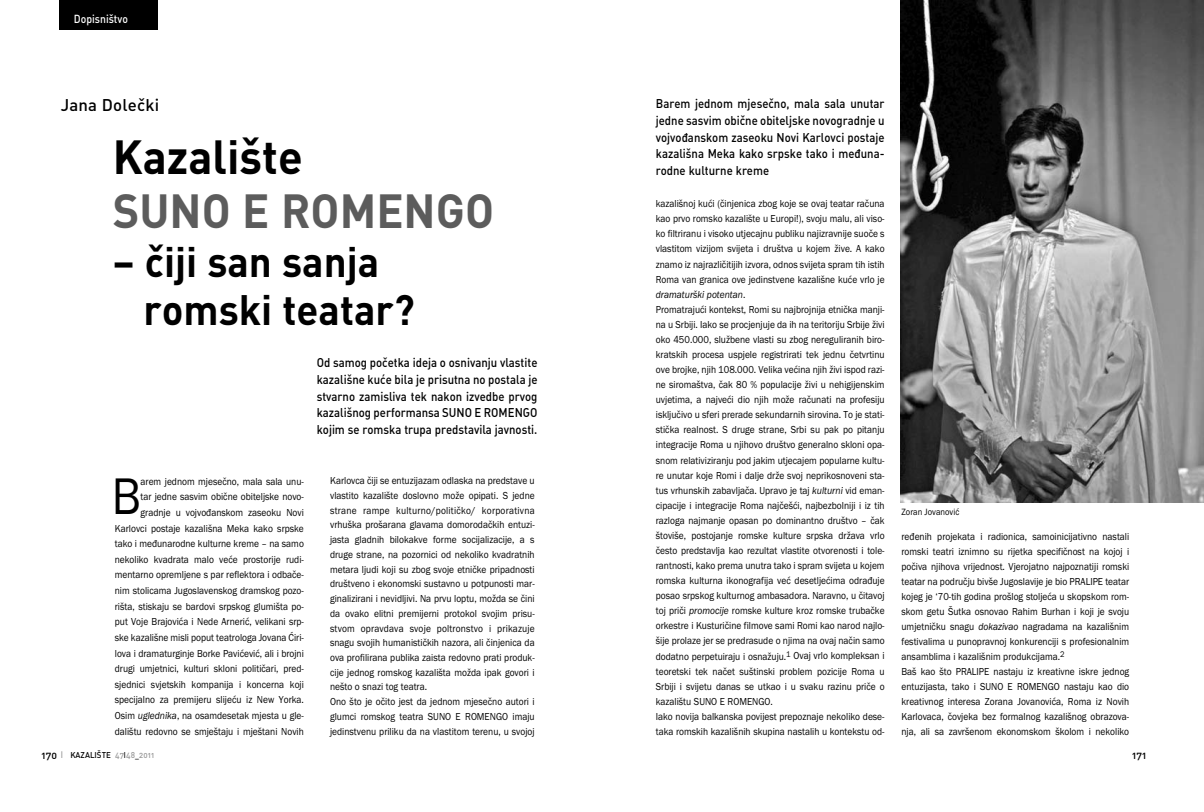
<style>
.page{position:relative;width:1204px;height:812px;background:#fff}
.page>*{position:absolute;margin:0;border:0;box-sizing:border-box;transform-origin:0 0}
.t1{font:53.25px "Franklin Gothic";color:#000;scale:.9 1}
.t2{font:47.25px "Dinne B Bold";color:#5c5c5c;scale:.96 1}
.t3{font:47.25px "Dinne B Bold";color:#000;scale:.96 1}
.t4{font:42px/48.3px "Dinne B Bold";color:#000;scale:.96 1}
.t5{font:16.8px "DIN Medium Rounded";letter-spacing:.01em;color:#000}
.t6{font:12.6px/16.8px "DIN Medium Rounded";color:#000;text-align:justify;scale:.9 1}
.t7{font:11.55px "DIN Medium Rounded";color:#fff;scale:.9 1}
.t8{font:10.5px/15px "Franklin Gothic";color:#000;scale:.9 1}
.t9{font:10.5px "DIN Medium Rounded";color:#000}
.t10{font:9.45px "Franklin Gothic";color:#000;scale:.9 1}
.t11{font:8.4px "DIN Medium Rounded";color:#000;scale:.95 1}
.s1{font-style:italic}
.s2{font-size:10.5px}
.s3{font-size:9.45px;color:#969696}
.s4{color:#999}
</style>
<div class="page">
<div style="left:59px;top:0;width:99px;height:30px;background:#000"></div>
<img style="left:900px;top:0;width:303px;height:502px">
<p class="t7" style="left:74px;top:15px;width:62px">Dopisništvo</p>
<h3 class="t5" style="left:61px;top:99px;width:100px">Jana Dolečki</h3>
<h2 class="t3" style="left:113px;top:130px;width:199px">Kazalište</h2>
<h2 class="t2" style="left:113px;top:184px;width:399px">SUNO E ROMENGO</h2>
<h3 class="t4" style="left:143px;top:238px;width:284px;text-indent:-31px">– čiji san sanja romski teatar?</h3>
<p class="t6" style="left:317px;top:355px;width:247px">Od samog početka ideja o osnivanju vlastite kazališne kuće bila je prisutna no postala je stvarno zamisliva tek nakon izvedbe prvog kazališnog performansa SUNO E ROMENGO kojim se romska trupa predstavila javnosti.</p>
<p class="t8" style="left:115px;top:474px;width:212px;line-height:15.6px;text-align:right">arem jednom mjesečno, mala sala unu-<br>tar jedne sasvim obične obiteljske novo&shy;gradnje u vojvođanskom zaseoku Novi Karlovci postaje kazališna Meka kako srpske tako i međunarodne kulturne kreme – na samo nekoliko kvadrata malo veće prostorije rudi&shy;mentarno opremljene s par reflektora i odbače&shy;nim stolicama Jugoslavenskog dramskog pozo&shy;rišta, stiskaju se bardovi srpskog glumišta po - put Voje Brajovića i Nede Arnerić, velikani srp - ske kazališne misli poput teatrologa Jovana Ćiri&shy;lova i dramaturginje Borke Pavićević, ali i brojni drugi umjetnici, kulturi skloni političari, pred&shy;sjednici svjetskih kompanija i koncerna koji spe cijalno za premijeru slijeću iz New Yor ka.<br>Osim <span class="s1">uglednika</span>, na osamdesetak mjesta u gle&shy;dalištu redovno se smještaju i mještani No vih</p>
<p class="t8" style="left:330px;top:474px;width:229px">Karlovca čiji se entuzijazam odlaska na predstave u vlastito kazalište doslovno može opipati. S jedne strane rampe kulturno/poli tič ko/ korporativna vrhuška prošarana glavama domorodačkih entuzi&shy;jasta gladnih bilokakve forme socijalizacije, a s druge strane, na pozornici od nekoliko kvadratnih metara ljudi koji su zbog svoje etničke pripadnosti društveno i ekonomski su stav no u potpunosti mar&shy;ginalizirani i nevidljivi. Na prvu loptu, možda se čini da ovako elitni premijerni protokol svojim prisu&shy;stvom opravdava svoje poltronstvo i prikazuje snagu svojih humanističkih na zora, ali činjenica da ova profilirana publika zaista redov no prati produk&shy;cije jednog romskog kazališta mož da ipak govori i nešto o snazi tog teatra.<br>Ono što je očito jest da jednom mjesečno autori i glumci romskog teatra SUNO E ROMENGO imaju jedinstvenu priliku da na vlastitom terenu, u svojoj</p>
<h1 class="t1" style="left:112px;top:477px;width:34px">B</h1>
<p class="t11" style="left:42px;top:752px;width:120px"><span class="s2">170</span> <span class="s3">I</span> KAZALIŠTE <span class="s4">47</span>I<span class="s4">48</span>_<span class="s4">2011</span></p>
<p class="t6" style="left:656px;top:96px;width:255px">Barem jednom mjesečno, mala sala unutar jedne sasvim obične obiteljske novogradnje u vojvođanskom zaseoku Novi Karlovci postaje kazališna Meka kako srpske tako i međuna&shy;rodne kulturne kreme</p>
<p class="t8" style="left:656px;top:197px;width:256px">kazališnoj kući (činjenica zbog koje se ovaj teatar računa kao prvo romsko kazalište u Europi!), svoju malu, ali viso&shy;ko filtriranu i visoko utjecajnu publiku najizravnije suoče s vlastitom vizijom svijeta i društva u kojem žive. A kako znamo iz najrazličitijih izvora, odnos svijeta spram tih istih Roma van granica ove jedinstvene kazališne kuće vrlo je <span class="s1">dramaturški potentan</span>.<br>Promatrajući kontekst, Romi su najbrojnija etnička manji&shy;na u Srbiji. Iako se procjenjuje da ih na teritoriju Srbije živi oko 450.000, službene vlasti su zbog nereguliranih biro&shy;kratskih procesa uspjele registrirati tek jednu četvrtinu ove brojke, njih 108.000. Velika većina njih živi ispod razi&shy;ne siromaštva, čak 80 % populacije živi u nehigijenskim uvjetima, a najveći dio njih može računati na profesiju isključivo u sferi prerade sekundarnih sirovina. To je stati&shy;stička realnost. S druge strane, Srbi su pak po pitanju integracije Roma u njihovo društvo generalno skloni opa&shy;snom relativiziranju pod jakim utjecajem popularne kultu&shy;re unutar koje Romi i dalje drže svoj neprikosnoveni sta&shy;tus vrhunskih zabavljača. Upravo je taj <span class="s1">kulturni</span> vid eman&shy;cipacije i integracije Roma najčešći, najbezbolniji i iz tih razloga najmanje opasan po dominantno društvo – čak štoviše, postojanje romske kulture srpska država vrlo često predstavlja kao rezultat vlastite otvorenosti i tole&shy;rantnosti, kako prema unutra tako i spram svijeta u kojem romska kulturna ikonografija već desetljećima odrađuje posao srpskog kulturnog ambasadora. Naravno, u čitavoj toj priči <span class="s1">promocije</span> romske kulture kroz romske trubačke orkestre i Kusturičine filmove sami Romi kao narod najlo&shy;šije prolaze jer se predrasude o njima na ovaj način samo dodatno perpetuiraju i osnažuju.<sup>1</sup> Ovaj vrlo kompleksan i teoretski tek načet suštinski problem pozicije Roma u Srbiji i svijetu danas se utkao i u svaku razinu priče o kazalištu SUNO E ROMENGO.<br>Iako novija balkanska povijest prepoznaje nekoliko dese&shy;taka romskih kazališnih skupina nastalih u kontekstu od -</p>
<p class="t10" style="left:901px;top:508px;width:66px">Zoran Jovanović</p>
<p class="t8" style="left:901px;top:530px;width:254px">ređenih projekata i radionica, samoinicijativno nastali rom ski teatri iznimno su rijetka specifičnost na kojoj i počiva njihova vrijednost. Vjerojatno najpoznatiji romski teatar na području bivše Jugoslavije je bio PRALIPE teatar kojeg je ‘70-tih godina prošlog stoljeća u skopskom rom&shy;skom getu Šutka osnovao Rahim Burhan i koji je svoju umjetničku snagu <span class="s1">dokazivao</span> nagradama na kazališnim festivalima u punopravnoj konkurenciji s profesionalnim ansamblima i kazališnim produkcijama.<sup>2<br></sup>Baš kao što PRALIPE nastaju iz kreativne iskre jednog entuzijasta, tako i SUNO E ROMENGO nastaju kao dio kreativnog interesa Zorana Jovanovića, Roma iz Novih Karlovaca, čovjeka bez formalnog kazališnog obrazova&shy;nja, ali sa završenom ekonomskom školom i nekoliko</p>
<p class="t9" style="left:1132px;top:751px;width:16px">171</p>
</div>
